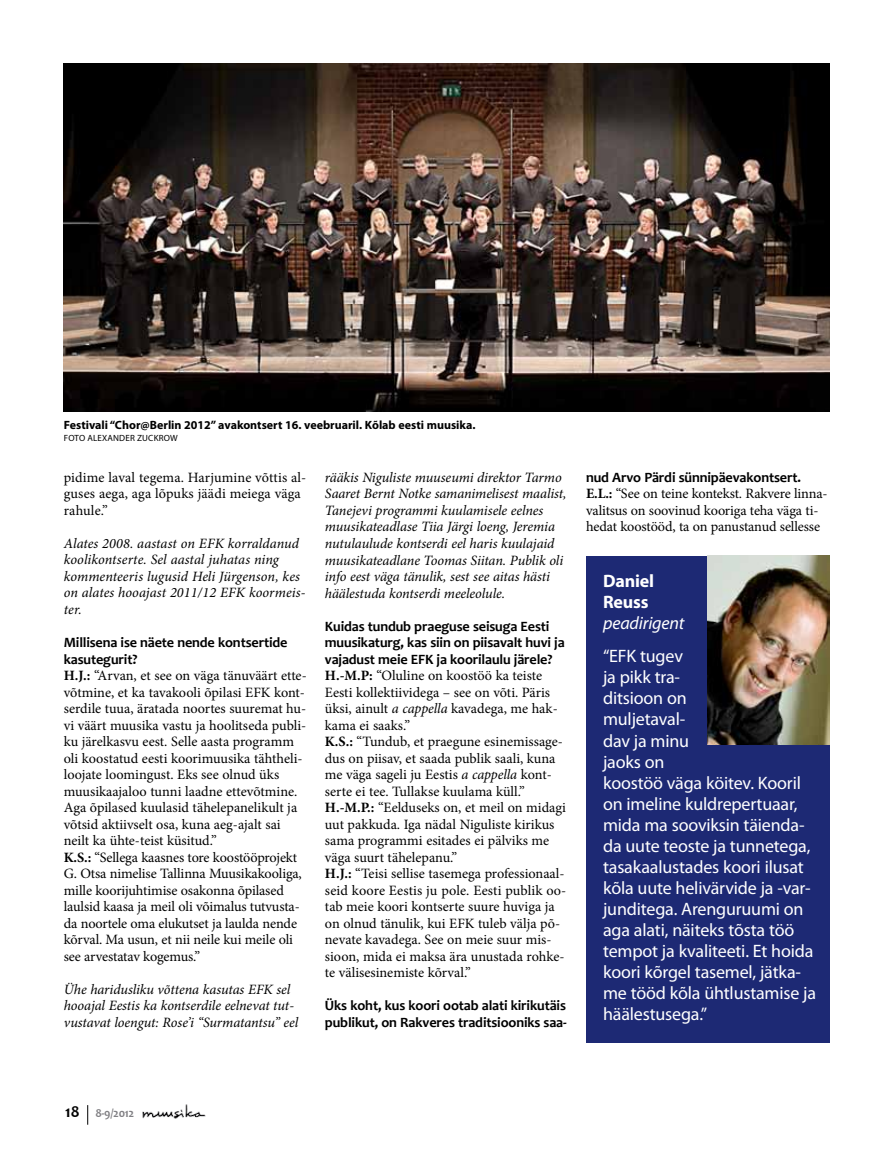
<style>
.page{position:relative;width:893px;height:1149px;background:#fff}
.page>*{position:absolute;margin:0;border:0;box-sizing:border-box;transform-origin:0 0}
.t1{font:18px/21px "Myriad Pro";letter-spacing:-.01em;color:#fff}
.t2{font:700 18px/21px "Myriad Pro";letter-spacing:-.01em;color:#fff}
.t3{font:italic 18px "Myriad Pro";letter-spacing:-.01em;color:#fff}
.t4{font:700 16.5px "Candara";color:#000}
.t5{font:14.25px/16.5px "Minion Pro";letter-spacing:-.005em;color:#000}
.t6{font:italic 14.25px/16.5px "Minion Pro";letter-spacing:-.005em;color:#000}
.t7{font:700 14.25px/16.5px "Candara";letter-spacing:-.01em;color:#000}
.t8{font:700 12px "Myriad Pro";color:#000}
.t9{font:700 12px "Candara";color:#818084}
.t10{font:9px "Myriad Pro";letter-spacing:.02em;color:#000}
.s1{font-weight:700}
.s2{font-style:italic}
</style>
<div class="page">
<svg style="left:87px;top:1105px;width:1px;height:19px"></svg>
<img style="left:142px;top:1104px;width:64px;height:13px">
<img style="left:64px;top:64px;width:765px;height:347px">
<div style="left:586px;top:556px;width:243px;height:486px;background:#1d2974"></div>
<img style="left:707px;top:555px;width:122px;height:189px">
<p class="t8" style="left:64px;top:417px;width:413px">Festivali “Chor@Berlin 2012” avakontsert 16. veebruaril. Kõlab eesti muusika.</p>
<p class="t10" style="left:64px;top:432px;width:115px">FOTO ALEXANDER ZUCKROW</p>
<p class="t5" style="left:64px;top:469px;width:244px">pidime laval tegema. Harjumine võttis al&shy;guses aega, aga lõpuks jäädi meiega väga rahule.”</p>
<p class="t6" style="left:64px;top:535px;width:243px">Alates 2008. aastast on EFK korraldanud koolikontserte. Sel aastal juhatas ning kommenteeris lugusid Heli Jürgenson, kes on alates hooajast 2011/12 EFK koormeis&shy;ter.</p>
<p class="t7" style="left:64px;top:634px;width:225px">Millisena ise näete nende kontsertide kasutegurit?</p>
<p class="t5" style="left:64px;top:667px;width:244px"><span class="s1">H.J.:</span> “Arvan, et see on väga tänuväärt ette&shy;võtmine, et ka tavakooli õpilasi EFK kont&shy;serdile tuua, äratada noortes suuremat hu&shy;vi väärt muusika vastu ja hoolitseda publi&shy;ku järelkasvu eest. Selle aasta programm oli koostatud eesti koorimuusika tähtheli&shy;loojate loomingust. Eks see olnud üks muusikaajaloo tunni laadne ettevõtmine.<br>Aga õpilased kuulasid tähelepanelikult ja võtsid aktiivselt osa, kuna aeg-ajalt sai neilt ka ühte-teist küsitud.”<br><span class="s1">K.S.:</span> “Sellega kaasnes tore koostööprojekt G. Otsa nimelise Tallinna Muusikakooliga, mille koorijuhtimise osakonna õpilased laulsid kaasa ja meil oli võimalus tutvusta&shy;da noortele oma elukutset ja laulda nende kõrval. Ma usun, et nii neile kui meile oli see arvestatav kogemus.”</p>
<p class="t6" style="left:64px;top:980px;width:236px">Ühe haridusliku võttena kasutas EFK sel hooajal Eestis ka kontserdile eelnevat tut&shy;vustavat loengut: Rose’i “Surmatantsu” eel</p>
<p class="t6" style="left:325px;top:469px;width:243px">rääkis Niguliste muuseumi direktor Tarmo Saaret Bernt Notke samanimelisest maalist, Tanejevi programmi kuulamisele eelnes muusikateadlase Tiia Järgi loeng, Jeremia nutulaulude kontserdi eel haris kuulajaid muusikateadlane Toomas Siitan. Publik oli info eest väga tänulik, sest see aitas hästi häälestuda kontserdi meeleolule.</p>
<p class="t7" style="left:325px;top:617px;width:241px">Kuidas tundub praeguse seisuga Eesti muusikaturg, kas siin on piisavalt huvi ja vajadust meie EFK ja koorilaulu järele?</p>
<p class="t5" style="left:325px;top:667px;width:243px"><span class="s1">H.-M.P:</span> “Oluline on koostöö ka teiste Eesti kollektiividega – see on võti. Päris üksi, ainult <span class="s2">a cappella</span> kavadega, me hak&shy;kama ei saaks.”<br><span class="s1">K.S.:</span> “Tundub, et praegune esinemissage&shy;dus on piisav, et saada publik saali, kuna me väga sageli ju Eestis <span class="s2">a cappella</span> kont&shy;serte ei tee. Tullakse kuulama küll.” <span class="s1">H.-M.P.:</span> “Eelduseks on, et meil on midagi uut pakkuda. Iga nädal Niguliste kirikus sama programmi esitades ei pälviks me väga suurt tähelepanu.”<br><span class="s1">H.J.:</span> “Teisi sellise tasemega professionaal&shy;seid koore Eestis ju pole. Eesti publik oo&shy;tab meie koori kontserte suure huviga ja on olnud tänulik, kui EFK tuleb välja põ&shy;nevate kavadega. See on meie suur mis&shy;sioon, mida ei maksa ära unustada rohke&shy;te välisesinemiste kõrval.”</p>
<p class="t7" style="left:325px;top:997px;width:243px">Üks koht, kus koori ootab alati kirikutäis publikut, on Rakveres traditsiooniks saa-</p>
<p class="t7" style="left:586px;top:469px;width:216px">nud Arvo Pärdi sünnipäevakontsert.</p>
<p class="t5" style="left:586px;top:485px;width:243px"><span class="s1">E.L.:</span> “See on teine kontekst. Rakvere linna&shy;valitsus on soovinud kooriga teha väga ti&shy;hedat koostööd, ta on panustanud sellesse</p>
<p class="t2" style="left:603px;top:569px;width:53px">Daniel<br>Reuss</p>
<p class="t3" style="left:603px;top:611px;width:83px">peadirigent</p>
<p class="t1" style="left:603px;top:645px;width:215px">“EFK tugev<br>ja pikk tra-<br>ditsioon on<br>muljetaval-<br>dav ja minu<br>jaoks on<br>koostöö väga köitev. Kooril on imeline kuldrepertuaar, mida ma sooviksin täienda&shy;da uute teoste ja tunnetega, tasakaalustades koori ilusat kõla uute helivärvide ja -var&shy;junditega. Arenguruumi on aga alati, näiteks tõsta töö tempot ja kvaliteeti. Et hoida koori kõrgel tasemel, jätka&shy;me tööd kõla ühtlustamise ja häälestusega.”</p>
<p class="t4" style="left:65px;top:1101px;width:16px">18</p>
<p class="t9" style="left:95px;top:1105px;width:40px">8-9/2012</p>
</div>
